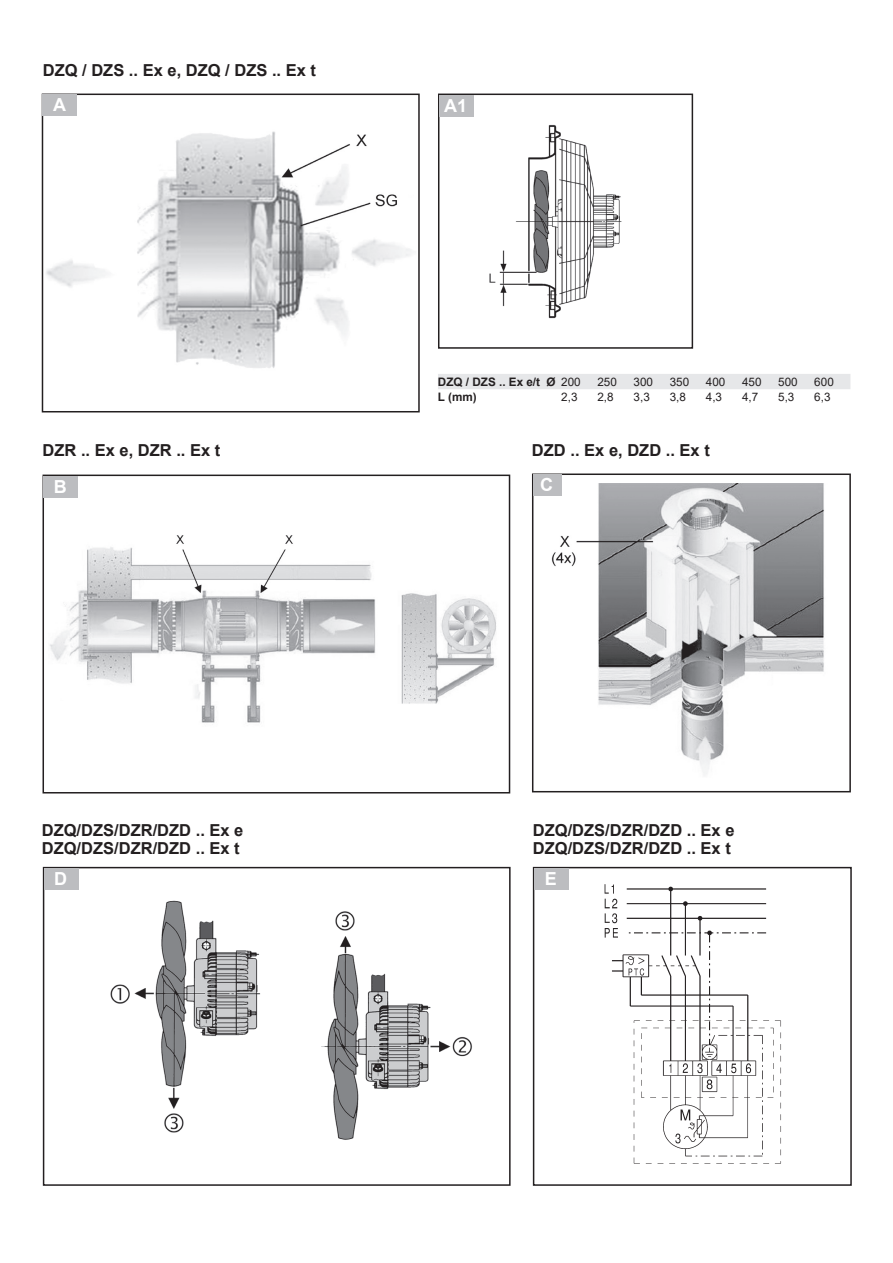
<style>
.page{position:relative;width:893px;height:1263px;background:#fff}
.page>*{position:absolute;margin:0;border:0;box-sizing:border-box;transform-origin:0 0}
.t1{font:700 18px "Arial";color:#fff}
.t2{font:700 16.5px/18px "Arial";color:#231f20}
.t3{font:11.7px "Arial";color:#231f20}
.t4{font:700 11.7px "Arial";color:#231f20}
.s1{font-weight:400}
</style>
<div class="page">
<img style="left:551px;top:484px;width:273px;height:291px">
<div style="left:532px;top:473px;width:319px;height:319px;border:2px solid #231f20"></div>
<img style="left:46px;top:497px;width:450px;height:226px">
<div style="left:43px;top:475px;width:467px;height:318px;border:2px solid #231f20"></div>
<img style="left:46px;top:131px;width:365px;height:237px">
<div style="left:42px;top:94px;width:378px;height:318px;border:2px solid #231f20"></div>
<div style="left:43px;top:95px;width:34px;height:21px;background:#bcbdc0"></div>
<div style="left:533px;top:475px;width:29px;height:21px;background:#bcbdc0"></div>
<img style="left:441px;top:115px;width:181px;height:204px">
<div style="left:438px;top:94px;width:255px;height:255px;border:2px solid #231f20"></div>
<img style="left:78px;top:884px;width:394px;height:256px">
<div style="left:43px;top:867px;width:468px;height:319px;border:2px solid #231f20"></div>
<img style="left:568px;top:870px;width:213px;height:294px">
<div style="left:533px;top:867px;width:319px;height:319px;border:2px solid #231f20"></div>
<div style="left:439px;top:95px;width:34px;height:21px;background:#bcbdc0"></div>
<div style="left:44px;top:868px;width:34px;height:22px;background:#bcbdc0"></div>
<div style="left:534px;top:868px;width:34px;height:21px;background:#bcbdc0"></div>
<div style="left:44px;top:476px;width:34px;height:21px;background:#bcbdc0"></div>
<div style="left:438px;top:374px;width:412px;height:15px;background:#e6e7e9"></div>
<p class="t2" style="left:43px;top:61px;width:275px">DZQ / DZS .. Ex e, DZQ / DZS .. Ex t</p>
<p class="t1" style="left:53px;top:92px;width:14px">A</p>
<p class="t1" style="left:444px;top:93px;width:25px">A1</p>
<p class="t4" style="left:438px;top:373px;width:144px">DZQ / DZS .. Ex e/t Ø <span class="s1">200</span></p>
<p class="t3" style="left:597px;top:374px;width:21px">250</p>
<p class="t3" style="left:634px;top:374px;width:21px">300</p>
<p class="t3" style="left:670px;top:374px;width:21px">350</p>
<p class="t3" style="left:706px;top:374px;width:21px">400</p>
<p class="t3" style="left:742px;top:374px;width:21px">450</p>
<p class="t3" style="left:778px;top:374px;width:21px">500</p>
<p class="t3" style="left:814px;top:374px;width:21px">600</p>
<p class="t4" style="left:438px;top:389px;width:40px">L (mm)</p>
<p class="t3" style="left:561px;top:389px;width:18px">2,3</p>
<p class="t3" style="left:597px;top:389px;width:18px">2,8</p>
<p class="t3" style="left:634px;top:389px;width:18px">3,3</p>
<p class="t3" style="left:670px;top:389px;width:18px">3,8</p>
<p class="t3" style="left:706px;top:389px;width:18px">4,3</p>
<p class="t3" style="left:742px;top:389px;width:18px">4,7</p>
<p class="t3" style="left:778px;top:389px;width:18px">5,3</p>
<p class="t3" style="left:814px;top:389px;width:18px">6,3</p>
<p class="t2" style="left:43px;top:441px;width:179px">DZR .. Ex e, DZR .. Ex t</p>
<p class="t2" style="left:532px;top:441px;width:179px">DZD .. Ex e, DZD .. Ex t</p>
<p class="t1" style="left:54px;top:474px;width:14px">B</p>
<p class="t1" style="left:540px;top:472px;width:14px">C</p>
<p class="t2" style="left:42px;top:821px;width:203px">DZQ/DZS/DZR/DZD .. Ex e<br>DZQ/DZS/DZR/DZD .. Ex t</p>
<p class="t2" style="left:533px;top:821px;width:203px">DZQ/DZS/DZR/DZD .. Ex e<br>DZQ/DZS/DZR/DZD .. Ex t</p>
<p class="t1" style="left:54px;top:866px;width:14px">D</p>
<p class="t1" style="left:545px;top:866px;width:14px">E</p>
</div>
